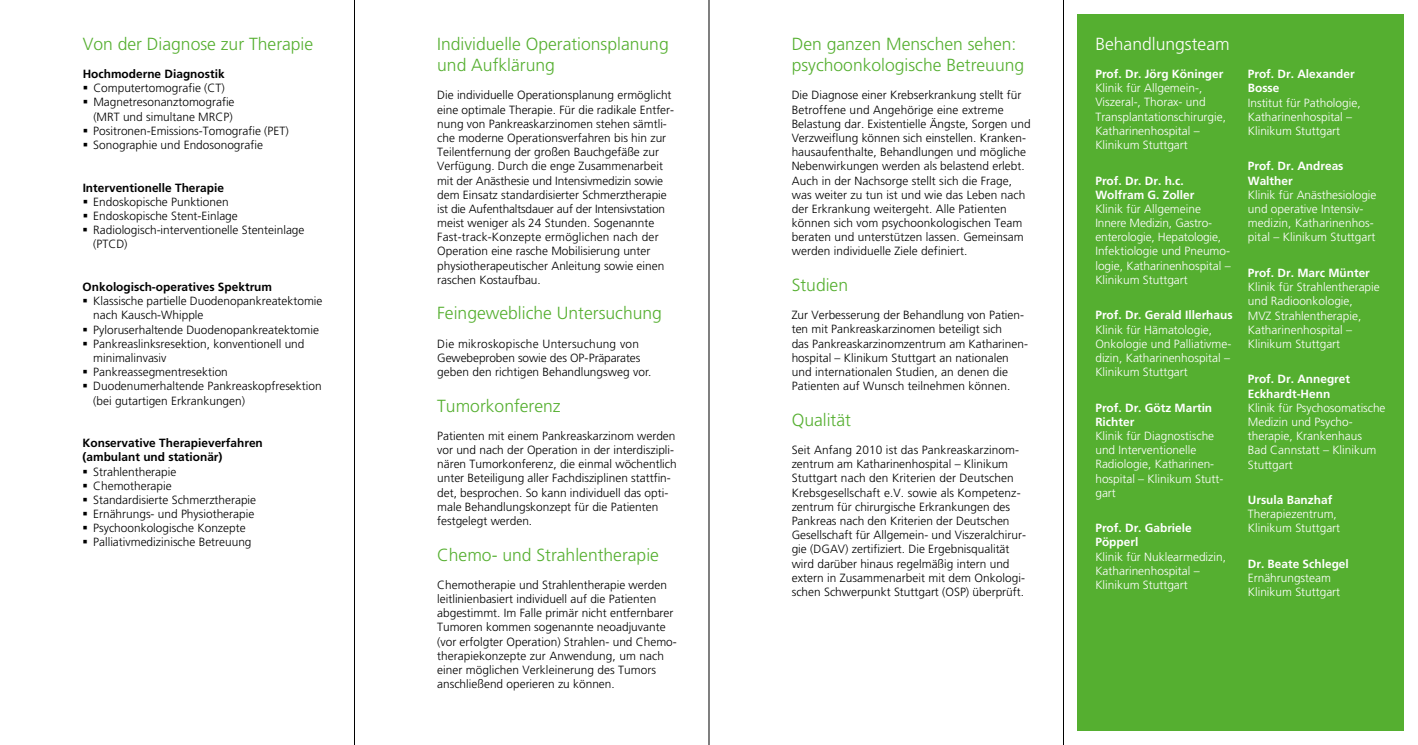
<style>
.page{position:relative;width:1418px;height:745px;background:#fff}
.page>*{position:absolute;margin:0;border:0;box-sizing:border-box;transform-origin:0 0}
.t1{font:300 17.5px/21.2px "Frutiger LT";color:#55af30}
.t2{font:300 17.5px "Frutiger LT";color:#fff}
.t3{font:300 11.88px/14.1px "Frutiger LT";color:#000}
.t4{font:300 11.88px/14.1px "Frutiger LT";color:#fff}
.t5{font:700 11.88px/14.1px "Frutiger LT";color:#fff}
.t6{font:700 11.88px/14.1px "Frutiger LT";color:#000}
</style>
<div class="page">
<div style="left:1077px;top:14px;width:326px;height:716px;background:#55af30"></div>
<hr style="left:1063px;top:0;width:1px;height:744px;background:#000">
<hr style="left:708px;top:0;width:1px;height:744px;background:#000">
<hr style="left:354px;top:0;width:1px;height:744px;background:#000">
<h1 class="t1" style="left:83px;top:33px;width:232px">Von der Diagnose zur Therapie</h1>
<p class="t6" style="left:83px;top:67px;width:143px">Hochmoderne Diagnostik</p>
<p class="t3" style="left:93px;top:81px;width:197px">Computertomografie (CT)<br>Magnetresonanztomografie<br>(MRT und simultane MRCP)<br>Positronen-Emissions-Tomografie (PET)<br>Sonographie und Endosonografie</p>
<p class="t6" style="left:83px;top:180px;width:143px">Interventionelle Therapie</p>
<p class="t3" style="left:93px;top:195px;width:213px">Endoskopische Punktionen<br>Endoskopische Stent-Einlage<br>Radiologisch-interventionelle Stenteinlage (PTCD)</p>
<p class="t6" style="left:83px;top:279px;width:191px">Onkologisch-operatives Spektrum</p>
<p class="t3" style="left:93px;top:294px;width:231px">Klassische partielle Duodenopankreatektomie nach Kausch-Whipple<br>Pyloruserhaltende Duodenopankreatektomie Pankreaslinksresektion, konventionell und minimalinvasiv<br>Pankreassegmentresektion Duodenumerhaltende Pankreaskopfresektion (bei gutartigen Erkrankungen)</p>
<p class="t6" style="left:83px;top:435px;width:182px">Konservative Therapieverfahren (ambulant und stationär)</p>
<p class="t3" style="left:93px;top:464px;width:164px">Strahlentherapie<br>Chemotherapie<br>Standardisierte Schmerztherapie<br>Ernährungs- und Physiotherapie<br>Psychoonkologische Konzepte<br>Palliativmedizinische Betreuung</p>
<h1 class="t1" style="left:437px;top:33px;width:233px">Individuelle Operationsplanung und Aufklärung</h1>
<p class="t3" style="left:437px;top:88px;width:238px">Die individuelle Operationsplanung ermöglicht eine optimale Therapie. Für die radikale Entfer&shy;nung von Pankreaskarzinomen stehen sämtli&shy;che moderne Operationsverfahren bis hin zur Teilentfernung der großen Bauchgefäße zur Verfügung. Durch die enge Zusammenarbeit mit der Anästhesie und Intensivmedizin sowie dem Einsatz standardisierter Schmerztherapie ist die Aufenthaltsdauer auf der Intensivstation meist weniger als 24 Stunden. Sogenannte Fast-track-Konzepte ermöglichen nach der Operation eine rasche Mobilisierung unter physiotherapeutischer Anleitung sowie einen raschen Kostaufbau.</p>
<h1 class="t1" style="left:437px;top:302px;width:226px">Feingewebliche Untersuchung</h1>
<p class="t3" style="left:437px;top:336px;width:216px">Die mikroskopische Untersuchung von<br>Gewebeproben sowie des OP-Präparates geben den richtigen Behandlungsweg vor.</p>
<h1 class="t1" style="left:437px;top:395px;width:125px">Tumorkonferenz</h1>
<p class="t3" style="left:437px;top:428px;width:241px">Patienten mit einem Pankreaskarzinom werden vor und nach der Operation in der interdiszipli&shy;nären Tumorkonferenz, die einmal wöchentlich unter Beteiligung aller Fachdisziplinen stattfin&shy;det, besprochen. So kann individuell das opti&shy;male Behandlungskonzept für die Patienten festgelegt werden.</p>
<h1 class="t1" style="left:437px;top:543px;width:223px">Chemo- und Strahlentherapie</h1>
<p class="t3" style="left:437px;top:577px;width:241px">Chemotherapie und Strahlentherapie werden leitlinienbasiert individuell auf die Patienten abgestimmt. Im Falle primär nicht entfernbarer Tumoren kommen sogenannte neoadjuvante (vor erfolgter Operation) Strahlen- und Chemo&shy;therapiekonzepte zur Anwendung, um nach einer möglichen Verkleinerung des Tumors anschließend operieren zu können.</p>
<h1 class="t1" style="left:791px;top:33px;width:234px">Den ganzen Menschen sehen: psychoonkologische Betreuung</h1>
<p class="t3" style="left:791px;top:88px;width:240px">Die Diagnose einer Krebserkrankung stellt für Betroffene und Angehörige eine extreme Belastung dar. Existentielle Ängste, Sorgen und Verzweiflung können sich einstellen. Kranken&shy;hausaufenthalte, Behandlungen und mögliche Nebenwirkungen werden als belastend erlebt.<br>Auch in der Nachsorge stellt sich die Frage, was weiter zu tun ist und wie das Leben nach der Erkrankung weitergeht. Alle Patienten können sich vom psychoonkologischen Team beraten und unterstützen lassen. Gemeinsam werden individuelle Ziele definiert.</p>
<h1 class="t1" style="left:791px;top:274px;width:58px">Studien</h1>
<p class="t3" style="left:791px;top:308px;width:238px">Zur Verbesserung der Behandlung von Patien&shy;ten mit Pankreaskarzinomen beteiligt sich<br>das Pankreaskarzinomzentrum am Katharinen&shy;hospital – Klinikum Stuttgart an nationalen und internationalen Studien, an denen die Patienten auf Wunsch teilnehmen können.</p>
<h1 class="t1" style="left:791px;top:409px;width:61px">Qualität</h1>
<p class="t3" style="left:791px;top:443px;width:236px">Seit Anfang 2010 ist das Pankreaskarzinom&shy;zentrum am Katharinenhospital – Klinikum Stuttgart nach den Kriterien der Deutschen Krebsgesellschaft e.V. sowie als Kompetenz&shy;zentrum für chirurgische Erkrankungen des Pankreas nach den Kriterien der Deutschen Gesellschaft für Allgemein- und Viszeralchirur&shy;gie (DGAV) zertifiziert. Die Ergebnisqualität wird darüber hinaus regelmäßig intern und extern in Zusammenarbeit mit dem Onkologi&shy;schen Schwerpunkt Stuttgart (OSP) überprüft.</p>
<h1 class="t2" style="left:1095px;top:34px;width:136px">Behandlungsteam</h1>
<p class="t5" style="left:1095px;top:67px;width:130px">Prof. Dr. Jörg Köninger</p>
<p class="t4" style="left:1095px;top:81px;width:132px">Klinik für Allgemein-,<br>Viszeral-, Thorax- und<br>Transplantationschirurgie,<br>Katharinenhospital –<br>Klinikum Stuttgart</p>
<p class="t5" style="left:1095px;top:173px;width:100px">Prof. Dr. Dr. h.c.<br>Wolfram G. Zoller</p>
<p class="t4" style="left:1095px;top:202px;width:137px">Klinik für Allgemeine<br>Innere Medizin, Gastro&shy;enterologie, Hepatologie,<br>Infektiologie und Pneumo&shy;logie, Katharinenhospital –<br>Klinikum Stuttgart</p>
<p class="t5" style="left:1095px;top:308px;width:139px">Prof. Dr. Gerald Illerhaus</p>
<p class="t4" style="left:1095px;top:322px;width:137px">Klinik für Hämatologie,<br>Onkologie und Palliativme&shy;dizin, Katharinenhospital –<br>Klinikum Stuttgart</p>
<p class="t5" style="left:1095px;top:400px;width:118px">Prof. Dr. Götz Martin<br>Richter</p>
<p class="t4" style="left:1095px;top:428px;width:129px">Klinik für Diagnostische und Interventionelle<br>Radiologie, Katharinen&shy;hospital – Klinikum Stutt&shy;gart</p>
<p class="t5" style="left:1095px;top:520px;width:98px">Prof. Dr. Gabriele<br>Pöpperl</p>
<p class="t4" style="left:1095px;top:549px;width:132px">Klinik für Nuklearmedizin,<br>Katharinenhospital –<br>Klinikum Stuttgart</p>
<p class="t5" style="left:1247px;top:67px;width:108px">Prof. Dr. Alexander<br>Bosse</p>
<p class="t4" style="left:1247px;top:95px;width:114px">Institut für Pathologie,<br>Katharinenhospital –<br>Klinikum Stuttgart</p>
<p class="t5" style="left:1247px;top:159px;width:97px">Prof. Dr. Andreas<br>Walther</p>
<p class="t4" style="left:1247px;top:188px;width:130px">Klinik für Anästhesiologie und operative Intensiv&shy;medizin, Katharinenhos&shy;pital – Klinikum Stuttgart</p>
<p class="t5" style="left:1247px;top:265px;width:124px">Prof. Dr. Marc Münter</p>
<p class="t4" style="left:1247px;top:280px;width:133px">Klinik für Strahlentherapie und Radioonkologie,<br>MVZ Strahlentherapie,<br>Katharinenhospital –<br>Klinikum Stuttgart</p>
<p class="t5" style="left:1247px;top:372px;width:104px">Prof. Dr. Annegret<br>Eckhardt-Henn</p>
<p class="t4" style="left:1247px;top:400px;width:139px">Klinik für Psychosomatische<br>Medizin und Psycho&shy;therapie, Krankenhaus<br>Bad Cannstatt – Klinikum<br>Stuttgart</p>
<p class="t5" style="left:1247px;top:492px;width:86px">Ursula Banzhaf</p>
<p class="t4" style="left:1247px;top:507px;width:94px">Therapiezentrum,<br>Klinikum Stuttgart</p>
<p class="t5" style="left:1247px;top:556px;width:102px">Dr. Beate Schlegel</p>
<p class="t4" style="left:1247px;top:570px;width:94px">Ernährungsteam<br>Klinikum Stuttgart</p>
</div>
